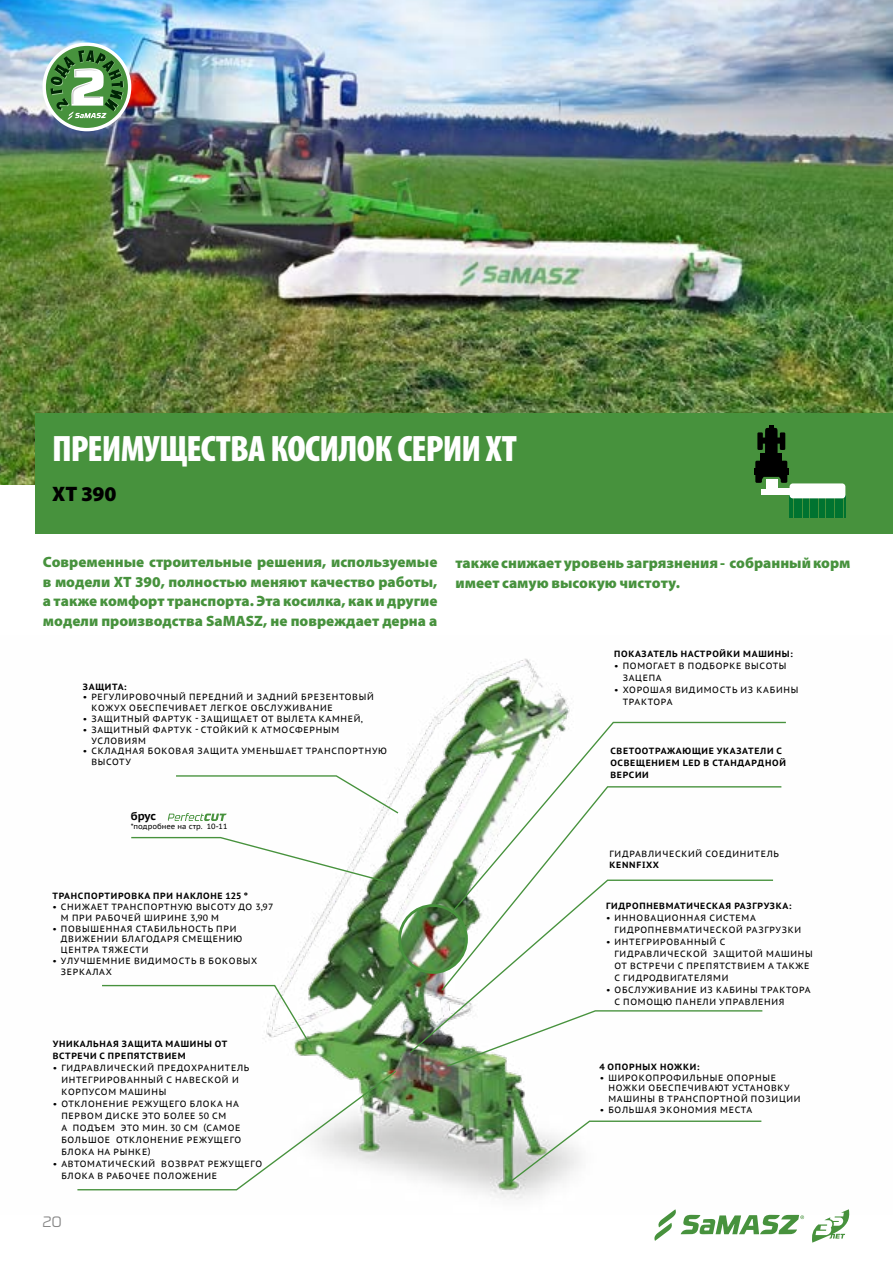
<style>
.page{position:relative;width:893px;height:1263px;background:#fff}
.page>*{position:absolute;margin:0;border:0;box-sizing:border-box;transform-origin:0 0}
.t1{font:900 condensed 36.9px "Myriad Pro";letter-spacing:-.02em;color:#fff}
.t2{font:900 21px "Myriad Pro";color:#000}
.t3{font:900 15px/19.5px "Myriad Pro";color:#47923d;text-align:justify}
.t4{font:300 15px "RB No 3.1";color:#878787}
.t5{font:700 11.25px "PT Sans Caption";color:#000}
.t6{font:9px/12px "PT Sans Caption";letter-spacing:.08em;color:#000}
.t7{font:700 9px/12px "PT Sans Caption";letter-spacing:.08em;color:#000}
.t8{font:7.5px "PT Sans Caption";color:#000}
</style>
<div class="page">
<img style="left:0;top:0;width:893px;height:485px">
<svg style="left:654px;top:1214px;width:150px;height:27px"></svg>
<svg style="left:812px;top:1214px;width:38px;height:29px"></svg>
<div style="left:36px;top:413px;width:857px;height:120px;background:#47923d"></div>
<hr style="left:789px;top:495px;width:2px;height:23px;background:#007330">
<svg style="left:792px;top:496px;width:53px;height:22px"></svg>
<div style="left:789px;top:483px;width:56px;height:15px;background:#fff;border-radius:3px"></div>
<div style="left:766px;top:479px;width:11px;height:12px;background:#fff"></div>
<svg style="left:754px;top:425px;width:35px;height:58px"></svg>
<div style="left:761px;top:489px;width:31px;height:6px;background:#fff"></div>
<img style="left:167px;top:658px;width:683px;height:556px">
<img style="left:400px;top:905px;width:66px;height:67px;border-radius:33px">
<svg style="left:168px;top:774px;width:232px;height:47px"></svg>
<svg style="left:131px;top:836px;width:256px;height:47px"></svg>
<svg style="left:451px;top:721px;width:336px;height:192px"></svg>
<svg style="left:440px;top:785px;width:343px;height:207px"></svg>
<svg style="left:102px;top:984px;width:212px;height:65px"></svg>
<svg style="left:446px;top:1054px;width:318px;height:14px"></svg>
<svg style="left:77px;top:1069px;width:321px;height:122px"></svg>
<svg style="left:507px;top:1120px;width:256px;height:65px"></svg>
<svg style="left:408px;top:879px;width:366px;height:175px"></svg>
<img style="left:43px;top:43px;width:88px;height:88px">
<h1 class="t1" style="left:52px;top:428px;width:466px">ПРЕИМУЩЕСТВА КОСИЛОК СЕРИИ XT</h1>
<h2 class="t2" style="left:52px;top:481px;width:66px">XT 390</h2>
<h3 class="t3" style="left:43px;top:553px;width:396px">Современные строительные решения, используемые в модели XT 390, полностью меняют качество работы, а также комфорт транспорта. Эта косилка, как и другие модели производства SaMASZ, не повреждает дерна а</h3>
<h3 class="t3" style="left:455px;top:554px;width:396px">также снижает уровень загрязнения - собранный корм имеет самую высокую чистоту.</h3>
<p class="t7" style="left:614px;top:648px;width:180px">ПОКАЗАТЕЛЬ НАСТРОЙКИ МАШИНЫ:</p>
<p class="t6" style="left:623px;top:660px;width:165px;text-indent:-9px">• ПОМОГАЕТ В ПОДБОРКЕ ВЫСОТЫ<br>ЗАЦЕПА</p>
<p class="t6" style="left:623px;top:684px;width:177px;text-indent:-9px">• ХОРОШАЯ ВИДИМОСТЬ ИЗ КАБИНЫ<br>ТРАКТОРА</p>
<p class="t7" style="left:83px;top:680px;width:45px">ЗАЩИТА:</p>
<p class="t6" style="left:91px;top:692px;width:284px;line-height:10.8px;text-indent:-9px">• РЕГУЛИРОВОЧНЫЙ ПЕРЕДНИЙ И ЗАДНИЙ БРЕЗЕНТОВЫЙ<br>КОЖУХ ОБЕСПЕЧИВАЕТ ЛЕГКОЕ ОБСЛУЖИВАНИЕ</p>
<p class="t6" style="left:83px;top:713px;width:282px">• ЗАЩИТНЫЙ ФАРТУК - ЗАЩИЩАЕТ ОТ ВЫЛЕТА КАМНЕЙ,</p>
<p class="t6" style="left:91px;top:724px;width:249px;line-height:10.8px;text-indent:-9px">• ЗАЩИТНЫЙ ФАРТУК - СТОЙКИЙ К АТМОСФЕРНЫМ<br>УСЛОВИЯМ</p>
<p class="t6" style="left:91px;top:746px;width:297px;line-height:10.8px;text-indent:-9px">• СКЛАДНАЯ БОКОВАЯ ЗАЩИТА УМЕНЬШАЕТ ТРАНСПОРТНУЮ<br>ВЫСОТУ</p>
<p class="t7" style="left:610px;top:745px;width:177px">СВЕТООТРАЖАЮЩИЕ УКАЗАТЕЛИ С<br>ОСВЕЩЕНИЕМ LED В СТАНДАРДНОЙ<br>ВЕРСИИ</p>
<p class="t5" style="left:131px;top:808px;width:27px">брус</p>
<p class="t8" style="left:131px;top:821px;width:98px">*подробнее на стр. 10-11</p>
<p class="t7" style="left:52px;top:890px;width:197px">ТРАНСПОРТИРОВКА ПРИ НАКЛОНЕ 125 °</p>
<p class="t6" style="left:61px;top:901px;width:214px;line-height:10.8px;text-indent:-9px">• СНИЖАЕТ ТРАНСПОРТНУЮ ВЫСОТУ ДО 3,97<br>М ПРИ РАБОЧЕЙ ШИРИНЕ 3,90 М</p>
<p class="t6" style="left:61px;top:923px;width:183px;line-height:10.8px;text-indent:-9px">• ПОВЫШЕННАЯ СТАБИЛЬНОСТЬ ПРИ<br>ДВИЖЕНИИ БЛАГОДАРЯ СМЕЩЕНИЮ<br>ЦЕНТРА ТЯЖЕСТИ</p>
<p class="t6" style="left:61px;top:955px;width:198px;line-height:10.8px;text-indent:-9px">• УЛУЧШЕМНИЕ ВИДИМОСТЬ В БОКОВЫХ<br>ЗЕРКАЛАХ</p>
<p class="t7" style="left:53px;top:1038px;width:176px">УНИКАЛЬНАЯ ЗАЩИТА МАШИНЫ ОТ<br>ВСТРЕЧИ С ПРЕПЯТСТВИЕМ</p>
<p class="t6" style="left:61px;top:1062px;width:190px;text-indent:-9px">• ГИДРАВЛИЧЕСКИЙ ПРЕДОХРАНИТЕЛЬ<br>ИНТЕГРИРОВАННЫЙ С НАВЕСКОЙ И<br>КОРПУСОМ МАШИНЫ</p>
<p class="t6" style="left:61px;top:1098px;width:181px;text-indent:-9px">• ОТКЛОНЕНИЕ РЕЖУЩЕГО БЛОКА НА<br>ПЕРВОМ ДИСКЕ ЭТО БОЛЕЕ 50 СМ<br>А ПОДЪЕМ ЭТО МИН. 30 СМ (САМОЕ<br>БОЛЬШОЕ ОТКЛОНЕНИЕ РЕЖУЩЕГО<br>БЛОКА НА РЫНКЕ)</p>
<p class="t6" style="left:61px;top:1158px;width:202px;text-indent:-9px">• АВТОМАТИЧЕСКИЙ ВОЗВРАТ РЕЖУЩЕГО<br>БЛОКА В РАБОЧЕЕ ПОЛОЖЕНИЕ</p>
<h3 class="t4" style="left:43px;top:1211px;width:21px">20</h3>
<p class="t6" style="left:609px;top:848px;width:171px">ГИДРАВЛИЧЕСКИЙ СОЕДИНИТЕЛЬ</p>
<p class="t7" style="left:609px;top:859px;width:51px">KENNFIXX</p>
<p class="t7" style="left:606px;top:899px;width:187px">ГИДРОПНЕВМАТИЧЕСКАЯ РАЗГРУЗКА:</p>
<p class="t6" style="left:615px;top:911px;width:188px;text-indent:-9px">• ИННОВАЦИОННАЯ СИСТЕМА<br>ГИДРОПНЕВМАТИЧЕСКОЙ РАЗГРУЗКИ</p>
<p class="t6" style="left:615px;top:935px;width:200px;text-indent:-9px">• ИНТЕГРИРОВАННЫЙ С<br>ГИДРАВЛИЧЕСКОЙ ЗАЩИТОЙ МАШИНЫ<br>ОТ ВСТРЕЧИ С ПРЕПЯТСТВИЕМ А ТАКЖЕ<br>С ГИДРОДВИГАТЕЛЯМИ</p>
<p class="t6" style="left:615px;top:983px;width:198px;text-indent:-9px">• ОБСЛУЖИВАНИЕ ИЗ КАБИНЫ ТРАКТОРА<br>С ПОМОЩЮ ПАНЕЛИ УПРАВЛЕНИЯ</p>
<p class="t7" style="left:600px;top:1060px;width:101px">4 ОПОРНЫХ НОЖКИ:</p>
<p class="t6" style="left:608px;top:1072px;width:194px;line-height:10.8px;text-indent:-9px">• ШИРОКОПРОФИЛЬНЫЕ ОПОРНЫЕ<br>НОЖКИ ОБЕСПЕЧИВАЮТ УСТАНОВКУ<br>МАШИНЫ В ТРАНСПОРТНОЙ ПОЗИЦИИ</p>
<p class="t6" style="left:600px;top:1104px;width:154px">• БОЛЬШАЯ ЭКОНОМИЯ МЕСТА</p>
</div>
